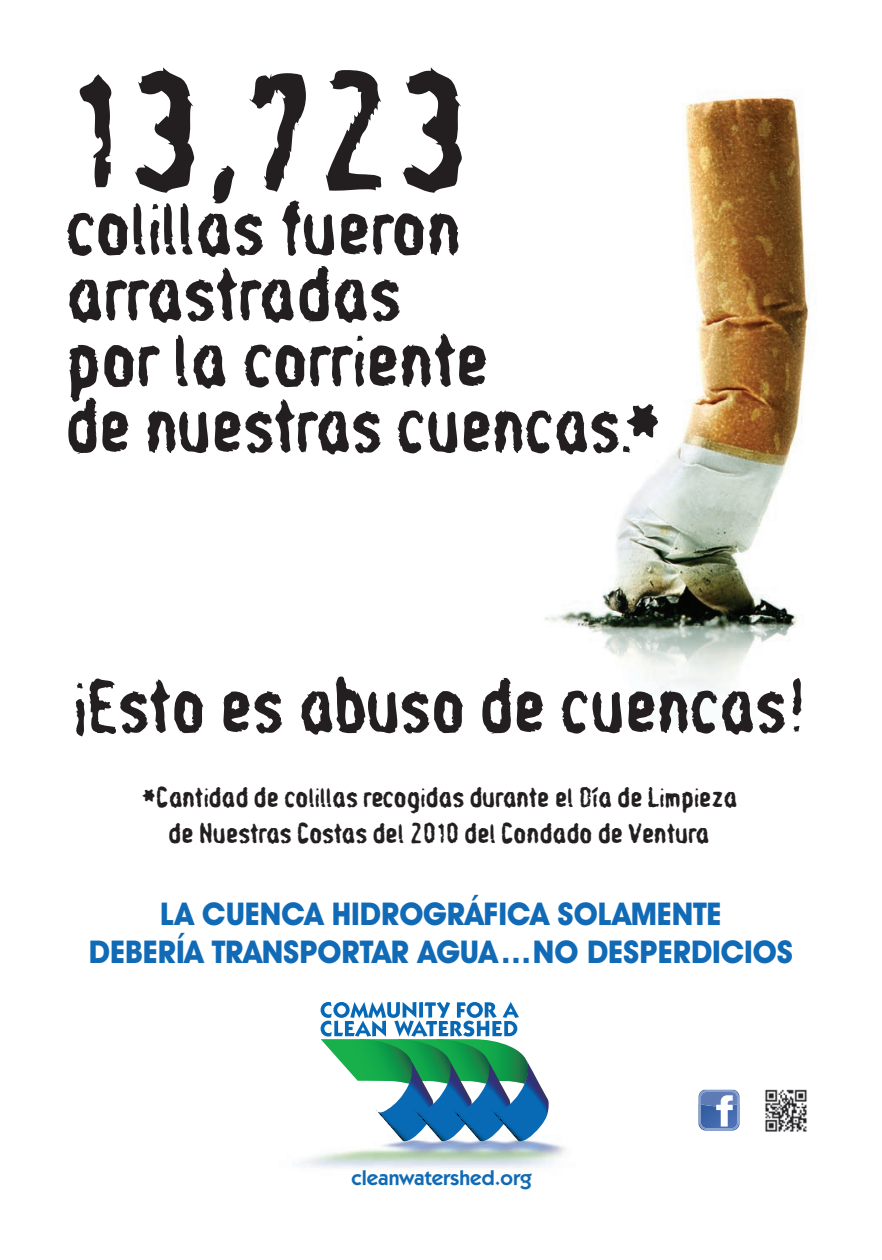
<style>
.page{position:relative;width:882px;height:1260px;background:#fff}
.page>*{position:absolute;margin:0;border:0;box-sizing:border-box;transform-origin:0 0}
.t1{font:173.25px "LOOK Alike EF Full";color:#231f20}
.t2{font:80.5px/65.8px "LOOK Alike EF Full";color:#231f20}
.t3{font:700 31.5px/37.8px "Avant Garde IT Cby BT";letter-spacing:-.005em;color:#116ab5;text-align:center}
.t4{font:29.75px/35.7px "LOOK Alike EF Full";color:#231f20;text-align:center}
.t5{font:600 21px "Kabel IT Cby BT";color:#116ab5}
</style>
<div class="page">
<img style="left:299px;top:1141px;width:267px;height:27px">
<img style="left:545px;top:92px;width:265px;height:599px">
<svg style="left:698px;top:1090px;width:42px;height:41px"></svg>
<img style="left:765px;top:1089px;width:42px;height:43px">
<svg style="left:321px;top:1002px;width:228px;height:139px"></svg>
<h1 class="t1" style="left:66px;top:29px;width:407px">13,723</h1>
<h2 class="t2" style="left:66px;top:193px;width:599px">colillas fueron arrastradas<br>por la corriente<br>de nuestras cuencas.*</h2>
<h2 class="t2" style="left:73px;top:671px;width:736px">¡Esto es abuso de cuencas!</h2>
<p class="t4" style="left:141px;top:779px;width:598px">*Cantidad de colillas recogidas durante el Día de Limpieza de Nuestras Costas del 2010 del Condado de Ventura</p>
<p class="t3" style="left:89px;top:895px;width:706px">LA CUENCA HIDROGRÁFICA SOLAMENTE<br>DEBERÍA TRANSPORTAR AGUA…NO DESPERDICIOS</p>
<p class="t5" style="left:352px;top:1165px;width:182px">cleanwatershed.org</p>
</div>
